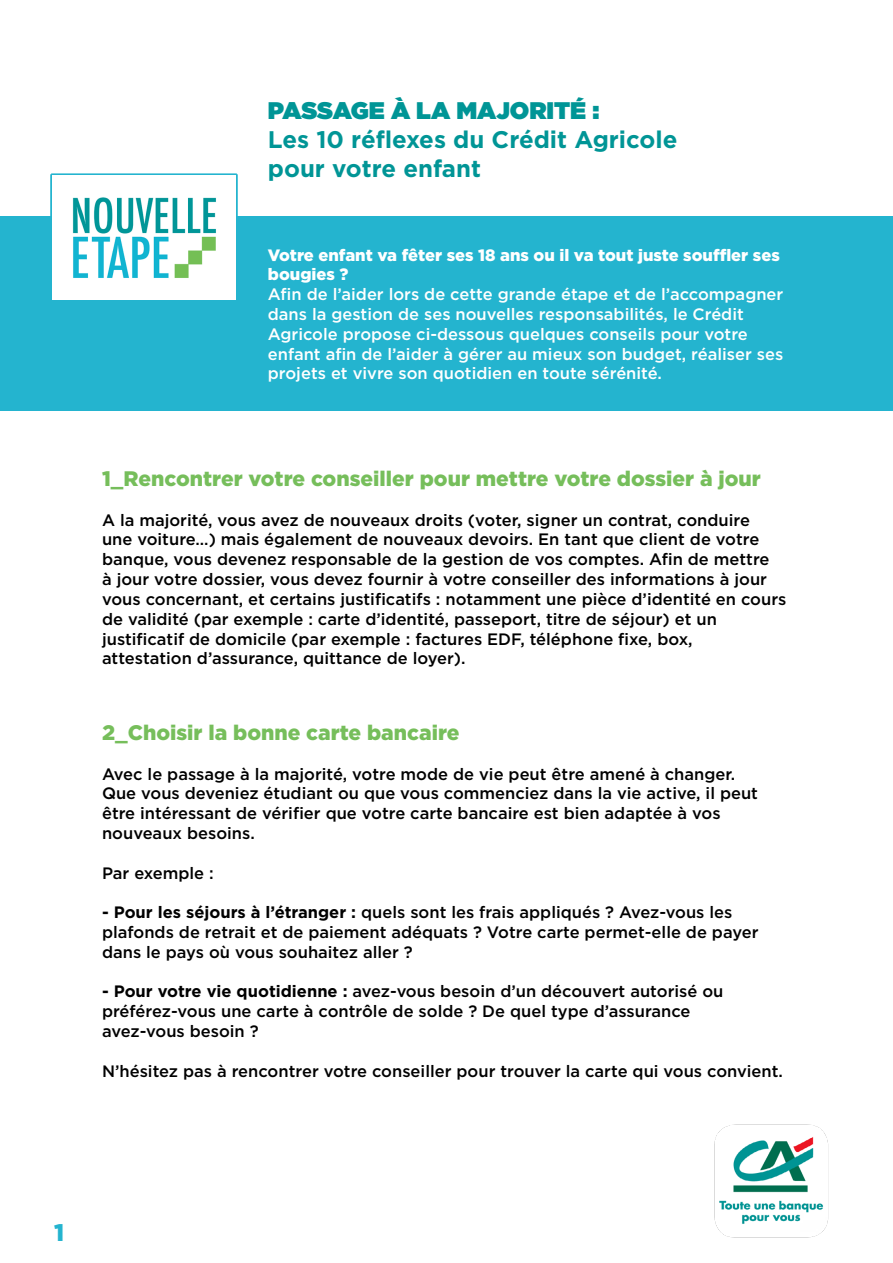
<style>
.page{position:relative;width:893px;height:1263px;background:#fff}
.page>*{position:absolute;margin:0;border:0;box-sizing:border-box;transform-origin:0 0}
.t1{font:700 24px/28.8px "Gotham";color:#009596}
.t2{font:900 24px "Gotham";color:#009596}
.t3{font:900 24px "Gotham";color:#24b4cf}
.t4{font:900 21px "Gotham";color:#76be5b}
.t5{font:500 16.5px/19.8px "Gotham";color:#000}
.t6{font:500 16.5px/19.8px "Gotham";color:#fff}
.t7{font:900 16.5px/19.8px "Gotham";color:#fff}
.s1{font-weight:700}
</style>
<div class="page">
<img style="left:714px;top:1124px;width:115px;height:114px">
<div style="left:0;top:216px;width:893px;height:194px;background:#24b4cf"></div>
<div style="left:50px;top:173px;width:188px;height:129px;background:#24b4cf"></div>
<img style="left:52px;top:175px;width:184px;height:125px">
<h1 class="t2" style="left:268px;top:93px;width:333px">PASSAGE À LA MAJORITÉ :</h1>
<h1 class="t1" style="left:268px;top:125px;width:411px">Les 10 réflexes du Crédit Agricole pour votre enfant</h1>
<p class="t7" style="left:268px;top:245px;width:513px">Votre enfant va fêter ses 18 ans ou il va tout juste souffler ses bougies ?</p>
<p class="t6" style="left:268px;top:284px;width:517px">Afin de l’aider lors de cette grande étape et de l’accompagner dans la gestion de ses nouvelles responsabilités, le Crédit Agricole propose ci-dessous quelques conseils pour votre enfant afin de l’aider à gérer au mieux son budget, réaliser ses projets et vivre son quotidien en toute sérénité.</p>
<p class="t4" style="left:102px;top:464px;width:660px">1_Rencontrer votre conseiller pour mettre votre dossier à jour</p>
<p class="t5" style="left:102px;top:510px;width:686px">A la majorité, vous avez de nouveaux droits (voter, signer un contrat, conduire<br>une voiture…) mais également de nouveaux devoirs. En tant que client de votre banque, vous devenez responsable de la gestion de vos comptes. Afin de mettre<br>à jour votre dossier, vous devez fournir à votre conseiller des informations à jour vous concernant, et certains justificatifs : notamment une pièce d’identité en cours de validité (par exemple : carte d’identité, passeport, titre de séjour) et un justificatif de domicile (par exemple : factures EDF, téléphone fixe, box, attestation d’assurance, quittance de loyer).</p>
<p class="t4" style="left:102px;top:718px;width:359px">2_Choisir la bonne carte bancaire</p>
<p class="t5" style="left:102px;top:763px;width:657px">Avec le passage à la majorité, votre mode de vie peut être amené à changer.<br>Que vous deveniez étudiant ou que vous commenciez dans la vie active, il peut être intéressant de vérifier que votre carte bancaire est bien adaptée à vos nouveaux besoins.</p>
<p class="t5" style="left:102px;top:862px;width:113px">Par exemple :</p>
<p class="t5" style="left:102px;top:902px;width:658px"><span class="s1">- Pour les séjours à l’étranger :</span> quels sont les frais appliqués ? Avez-vous les plafonds de retrait et de paiement adéquats ? Votre carte permet-elle de payer dans le pays où vous souhaitez aller ?</p>
<p class="t5" style="left:102px;top:981px;width:623px"><span class="s1">- Pour votre vie quotidienne :</span> avez-vous besoin d’un découvert autorisé ou préférez-vous une carte à contrôle de solde ? De quel type d’assurance avez-vous besoin ?</p>
<p class="t5" style="left:102px;top:1060px;width:682px">N’hésitez pas à rencontrer votre conseiller pour trouver la carte qui vous convient.</p>
<h1 class="t3" style="left:54px;top:1216px;width:12px">1</h1>
</div>
